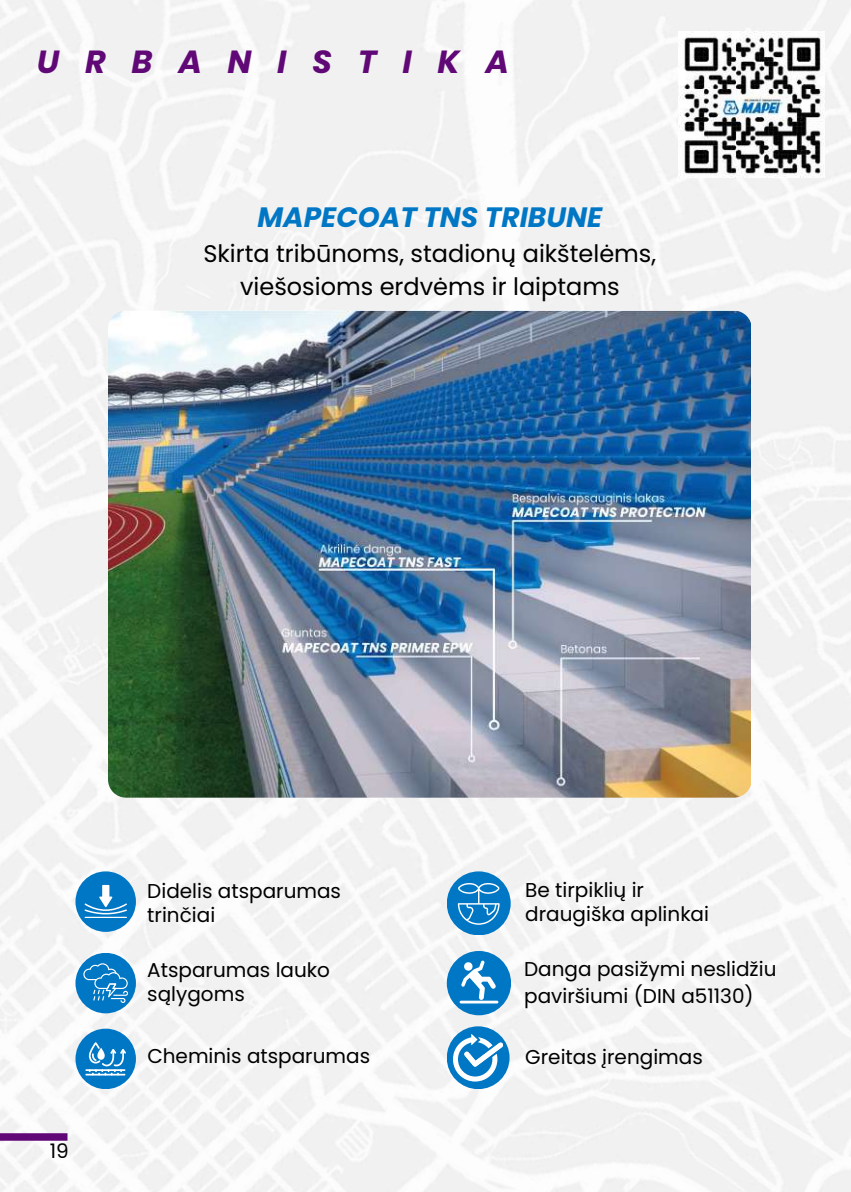
<style>
.page{position:relative;width:851px;height:1192px;background:#fff}
.page>*{position:absolute;margin:0;border:0;box-sizing:border-box;transform-origin:0 0}
.t1{font:italic 700 32px "Poppins";letter-spacing:.8em;color:#600876}
.t2{font:italic 700 28px "Poppins";color:#0077c5}
.t3{font:24px/33px "Poppins";color:#000;text-align:center}
.t4{font:20px/24px "Poppins";color:#000}
</style>
<div class="page">
<img style="left:0;top:0;width:850px;height:1191px">
<svg style="left:0;top:1132px;width:67px;height:8px"></svg>
<img style="left:108px;top:310px;width:643px;height:487px">
<img style="left:678px;top:31px;width:146px;height:146px">
<div style="left:75px;top:952px;width:61px;height:61px;background:#0077c5;border-radius:50%"></div>
<svg style="left:83px;top:962px;width:45px;height:39px"></svg>
<div style="left:75px;top:1028px;width:61px;height:60px;background:#0077c5;border-radius:50%"></div>
<hr style="left:85px;top:1073px;width:40px;height:1px;background:#fff">
<hr style="left:85px;top:1068px;width:40px;height:2px;background:#fff">
<svg style="left:89px;top:1042px;width:37px;height:32px"></svg>
<div style="left:75px;top:871px;width:61px;height:60px;background:#0077c5;border-radius:50%"></div>
<svg style="left:84px;top:884px;width:43px;height:33px"></svg>
<div style="left:447px;top:871px;width:63px;height:64px;background:#0077c5;border-radius:50%"></div>
<svg style="left:458px;top:883px;width:41px;height:41px"></svg>
<div style="left:447px;top:950px;width:64px;height:64px;background:#0077c5;border-radius:50%"></div>
<svg style="left:461px;top:960px;width:35px;height:39px"></svg>
<hr style="left:459px;top:1000px;width:39px;height:3px;background:#fff">
<div style="left:447px;top:1025px;width:62px;height:63px;background:#0077c5;border-radius:50%"></div>
<svg style="left:453px;top:1033px;width:50px;height:48px"></svg>
<h1 class="t1" style="left:37px;top:39px;width:473px">URBANISTIKA</h1>
<h2 class="t2" style="left:257px;top:198px;width:346px">MAPECOAT TNS TRIBUNE</h2>
<p class="t3" style="left:203px;top:237px;width:454px">Skirta tribūnoms, stadionų aikštelėms, viešosioms erdvėms ir laiptams</p>
<p class="t4" style="left:147px;top:879px;width:195px">Didelis atsparumas trinčiai</p>
<p class="t4" style="left:525px;top:878px;width:185px">Be tirpiklių ir draugiška aplinkai</p>
<p class="t4" style="left:524px;top:954px;width:254px;line-height:27px">Danga pasižymi neslidžiu paviršiumi (DIN a51130)</p>
<p class="t4" style="left:147px;top:957px;width:184px">Atsparumas lauko sąlygoms</p>
<p class="t4" style="left:50px;top:1138px;width:20px">19</p>
<p class="t4" style="left:147px;top:1044px;width:224px">Cheminis atsparumas</p>
<p class="t4" style="left:525px;top:1044px;width:179px">Greitas įrengimas</p>
</div>
